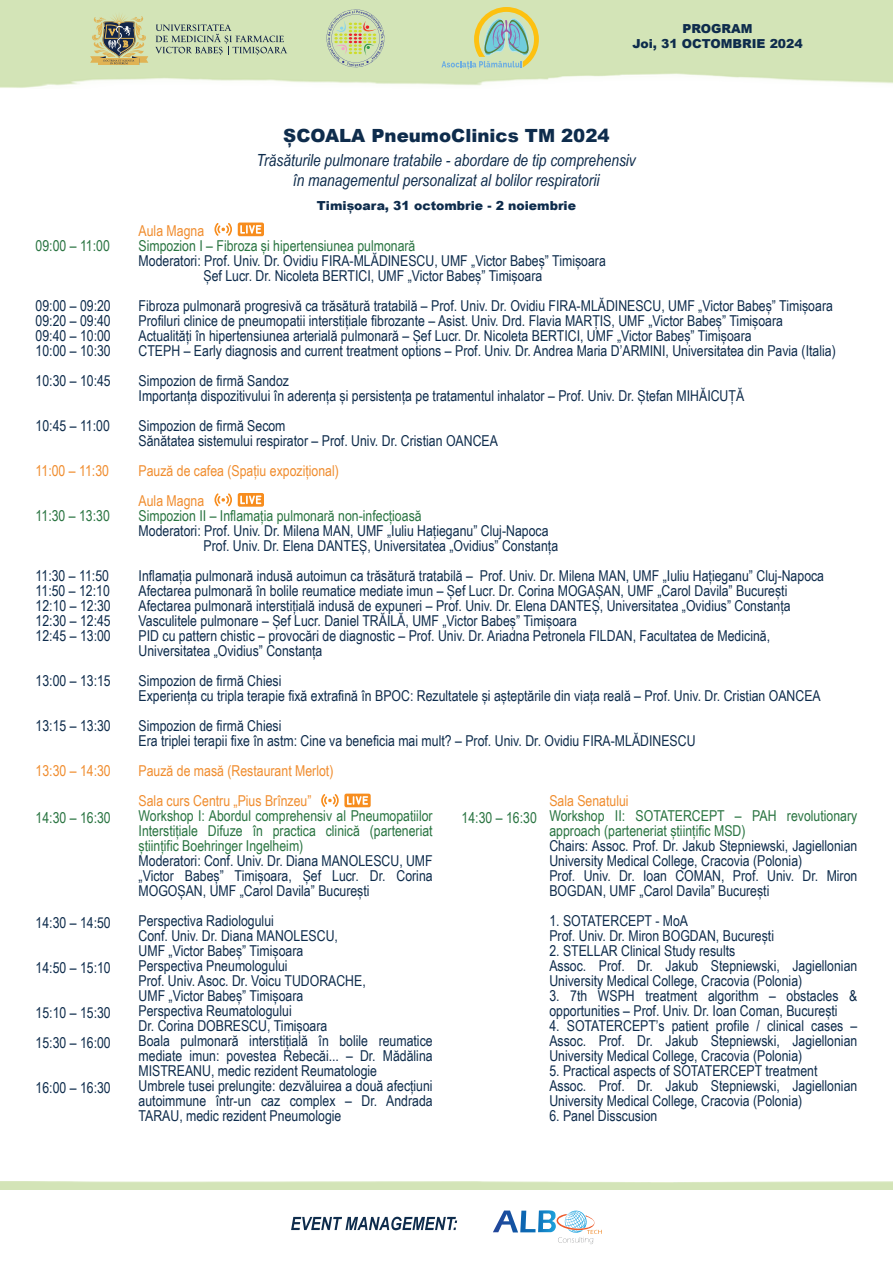
<style>
.page{position:relative;width:893px;height:1263px;background:#fff}
.page>*{position:absolute;margin:0;border:0;box-sizing:border-box;transform-origin:0 0}
.t1{font:900 18.15px "Arial";color:#0e2c4c}
.t2{font:italic 16.8px/20.1px "Arial Narrow";color:#0e2c4c;text-align:center}
.t3{font:15px/15px "Arial Narrow";color:#0e2c4c}
.t4{font:15px/15px "Arial Narrow";color:#297441}
.t5{font:15px/30px "Arial Narrow";color:#f08d2f}
.t6{font:900 12.45px/14.9px "Arial";color:#0e2c4c;text-align:center}
</style>
<div class="page">
<svg style="left:90px;top:12px;width:58px;height:53px;background:#afac82"></svg>
<svg style="left:155px;top:24px;width:132px;height:31px;background:#b4c5a5"></svg>
<svg style="left:327px;top:8px;width:58px;height:63px;background:#c7d3a7"></svg>
<svg style="left:291px;top:1217px;width:166px;height:13px"></svg>
<svg style="left:493px;top:1210px;width:109px;height:34px"></svg>
<svg style="left:214px;top:223px;width:18px;height:13px"></svg>
<svg style="left:238px;top:223px;width:26px;height:13px"></svg>
<svg style="left:214px;top:493px;width:18px;height:13px"></svg>
<svg style="left:238px;top:493px;width:26px;height:14px"></svg>
<svg style="left:321px;top:794px;width:50px;height:13px"></svg>
<svg style="left:441px;top:7px;width:98px;height:62px;background:#c1d3a7"></svg>
<p class="t6" style="left:632px;top:21px;width:172px">PROGRAM<br>Joi, 31 OCTOMBRIE 2024</p>
<p class="t1" style="left:283px;top:122px;width:328px">ȘCOALA PneumoClinics TM 2024</p>
<p class="t2" style="left:257px;top:149px;width:381px">Trăsăturile pulmonare tratabile - abordare de tip comprehensiv în managementul personalizat al bolilor respiratorii</p>
<p class="t4" style="left:36px;top:238px;width:76px">09:00 – 11:00</p>
<p class="t3" style="left:36px;top:298px;width:77px;text-align:justify">09:00 – 09:20<br>09:20 – 09:40<br>09:40 – 10:00<br>10:00 – 10:30</p>
<p class="t3" style="left:36px;top:373px;width:77px">10:30 – 10:45</p>
<p class="t3" style="left:36px;top:418px;width:76px">10:45 – 11:00</p>
<p class="t5" style="left:36px;top:455px;width:75px">11:00 – 11:30</p>
<p class="t4" style="left:36px;top:508px;width:76px">11:30 – 13:30</p>
<p class="t3" style="left:36px;top:568px;width:77px;text-align:justify">11:30 – 11:50<br>11:50 – 12:10<br>12:10 – 12:30<br>12:30 – 12:45<br>12:45 – 13:00</p>
<p class="t3" style="left:36px;top:673px;width:77px">13:00 – 13:15</p>
<p class="t3" style="left:36px;top:718px;width:77px">13:15 – 13:30</p>
<p class="t5" style="left:36px;top:755px;width:77px">13:30 – 14:30</p>
<p class="t6" style="left:317px;top:198px;width:261px">Timișoara, 31 octombrie - 2 noiembrie</p>
<p class="t5" style="left:139px;top:215px;width:67px">Aula Magna</p>
<p class="t4" style="left:139px;top:238px;width:278px">Simpozion I – Fibroza și hipertensiunea pulmonară</p>
<p class="t3" style="left:139px;top:253px;width:469px;text-align:center">Moderatori: Prof. Univ. Dr. Ovidiu FIRA-MLĂDINESCU, UMF „Victor Babeș” Timișoara<br>Șef Lucr. Dr. Nicoleta BERTICI, UMF „Victor Babeș” Timișoara</p>
<p class="t3" style="left:139px;top:298px;width:699px">Fibroza pulmonară progresivă ca trăsătură tratabilă – Prof. Univ. Dr. Ovidiu FIRA-MLĂDINESCU, UMF „Victor Babeș” Timișoara Profiluri clinice de pneumopatii interstițiale fibrozante – Asist. Univ. Drd. Flavia MARȚIS, UMF „Victor Babeș” Timișoara Actualități în hipertensiunea arterială pulmonară – Șef Lucr. Dr. Nicoleta BERTICI, UMF „Victor Babeș” Timișoara<br>CTEPH – Early diagnosis and current treatment options – Prof. Univ. Dr. Andrea Maria D’ARMINI, Universitatea din Pavia (Italia)</p>
<p class="t3" style="left:139px;top:373px;width:607px">Simpozion de firmă Sandoz<br>Importanța dispozitivului în aderența și persistența pe tratamentul inhalator – Prof. Univ. Dr. Ștefan MIHĂICUȚĂ</p>
<p class="t3" style="left:139px;top:418px;width:361px">Simpozion de firmă Secom<br>Sănătatea sistemului respirator – Prof. Univ. Dr. Cristian OANCEA</p>
<p class="t5" style="left:139px;top:455px;width:202px">Pauză de cafea (Spațiu expozițional)<br>Aula Magna</p>
<p class="t4" style="left:139px;top:508px;width:285px">Simpozion II – Inflamația pulmonară non-infecțioasă</p>
<p class="t3" style="left:204px;top:523px;width:356px;text-indent:-65px">Moderatori: Prof. Univ. Dr. Milena MAN, UMF „Iuliu Hațieganu” Cluj-Napoca<br>Prof. Univ. Dr. Elena DANTEȘ, Universitatea „Ovidius” Constanța</p>
<p class="t3" style="left:139px;top:568px;width:687px">Inflamația pulmonară indusă autoimun ca trăsătură tratabilă – Prof. Univ. Dr. Milena MAN, UMF „Iuliu Hațieganu” Cluj-Napoca Afectarea pulmonară în bolile reumatice mediate imun – Șef Lucr. Dr. Corina MOGAȘAN, UMF „Carol Davila” București Afectarea pulmonară interstițială indusă de expuneri – Prof. Univ. Dr. Elena DANTEȘ, Universitatea „Ovidius” Constanța Vasculitele pulmonare – Șef Lucr. Daniel TRĂILĂ, UMF „Victor Babeș” Timișoara<br>PID cu pattern chistic – provocări de diagnostic – Prof. Univ. Dr. Ariadna Petronela FILDAN, Facultatea de Medicină, Universitatea „Ovidius” Constanța</p>
<p class="t3" style="left:139px;top:673px;width:684px">Simpozion de firmă Chiesi<br>Experiența cu tripla terapie fixă extrafină în BPOC: Rezultatele și așteptările din viața reală – Prof. Univ. Dr. Cristian OANCEA</p>
<p class="t3" style="left:139px;top:718px;width:558px">Simpozion de firmă Chiesi<br>Era triplei terapii fixe în astm: Cine va beneficia mai mult? – Prof. Univ. Dr. Ovidiu FIRA-MLĂDINESCU</p>
<p class="t5" style="left:139px;top:755px;width:196px">Pauză de masă (Restaurant Merlot)</p>
<p class="t5" style="left:139px;top:785px;width:174px">Sala curs Centru „Pius Brînzeu”</p>
<p class="t4" style="left:139px;top:808px;width:296px;text-align:justify">Workshop I: Abordul comprehensiv al Pneumopatiilor Interstițiale Difuze în practica clinică (parteneriat științific Boehringer Ingelheim)</p>
<p class="t3" style="left:139px;top:853px;width:296px;text-align:justify">Moderatori: Conf. Univ. Dr. Diana MANOLESCU, UMF „Victor Babeș” Timișoara, Șef Lucr. Dr. Corina MOGOȘAN, UMF „Carol Davila” București</p>
<p class="t3" style="left:139px;top:913px;width:296px">Perspectiva Radiologului<br>Conf. Univ. Dr. Diana MANOLESCU,<br>UMF „Victor Babeș” Timișoara<br>Perspectiva Pneumologului<br>Prof. Univ. Asoc. Dr. Voicu TUDORACHE,<br>UMF „Victor Babeș” Timișoara<br>Perspectiva Reumatologului<br>Dr. Corina DOBRESCU, Timișoara<br>Boala pulmonară interstițială în bolile reumatice mediate imun: povestea Rebecăi... – Dr. Mădălina MISTREANU, medic rezident Reumatologie<br>Umbrele tusei prelungite: dezvăluirea a două afecțiuni autoimmune într-un caz complex – Dr. Andrada TARAU, medic rezident Pneumologie</p>
<p class="t4" style="left:36px;top:810px;width:77px">14:30 – 16:30</p>
<p class="t4" style="left:462px;top:810px;width:77px">14:30 – 16:30</p>
<p class="t3" style="left:36px;top:915px;width:77px">14:30 – 14:50</p>
<p class="t3" style="left:36px;top:960px;width:77px">14:50 – 15:10</p>
<p class="t3" style="left:36px;top:997px;width:77px;line-height:30px">15:10 – 15:30<br>15:30 – 16:00</p>
<p class="t3" style="left:36px;top:1080px;width:77px">16:00 – 16:30</p>
<p class="t5" style="left:549px;top:785px;width:81px">Sala Senatului</p>
<p class="t4" style="left:549px;top:808px;width:309px">Workshop II: SOTATERCEPT – PAH revolutionary approach (parteneriat științific MSD)</p>
<p class="t3" style="left:549px;top:838px;width:310px">Chairs: Assoc. Prof. Dr. Jakub Stepniewski, Jagiellonian University Medical College, Cracovia (Polonia)<br>Prof. Univ. Dr. Ioan COMAN, Prof. Univ. Dr. Miron BOGDAN, UMF „Carol Davila” București</p>
<p class="t3" style="left:549px;top:913px;width:226px">1. SOTATERCEPT - MoA<br>Prof. Univ. Dr. Miron BOGDAN, București</p>
<p class="t3" style="left:549px;top:943px;width:309px">2. STELLAR Clinical Study results<br>Assoc. Prof. Dr. Jakub Stepniewski, Jagiellonian<br>University Medical College, Cracovia (Polonia)</p>
<p class="t3" style="left:549px;top:988px;width:310px">3. 7th WSPH treatment algorithm – obstacles &amp; opportunities – Prof. Univ. Dr. Ioan Coman, București</p>
<p class="t3" style="left:549px;top:1018px;width:310px;text-align:justify">4. SOTATERCEPT’s patient profile / clinical cases – Assoc. Prof. Dr. Jakub Stepniewski, Jagiellonian University Medical College, Cracovia (Polonia)</p>
<p class="t3" style="left:549px;top:1063px;width:309px">5. Practical aspects of SOTATERCEPT treatment<br>Assoc. Prof. Dr. Jakub Stepniewski, Jagiellonian<br>University Medical College, Cracovia (Polonia)</p>
<p class="t3" style="left:549px;top:1108px;width:110px">6. Panel Disscusion</p>
</div>
